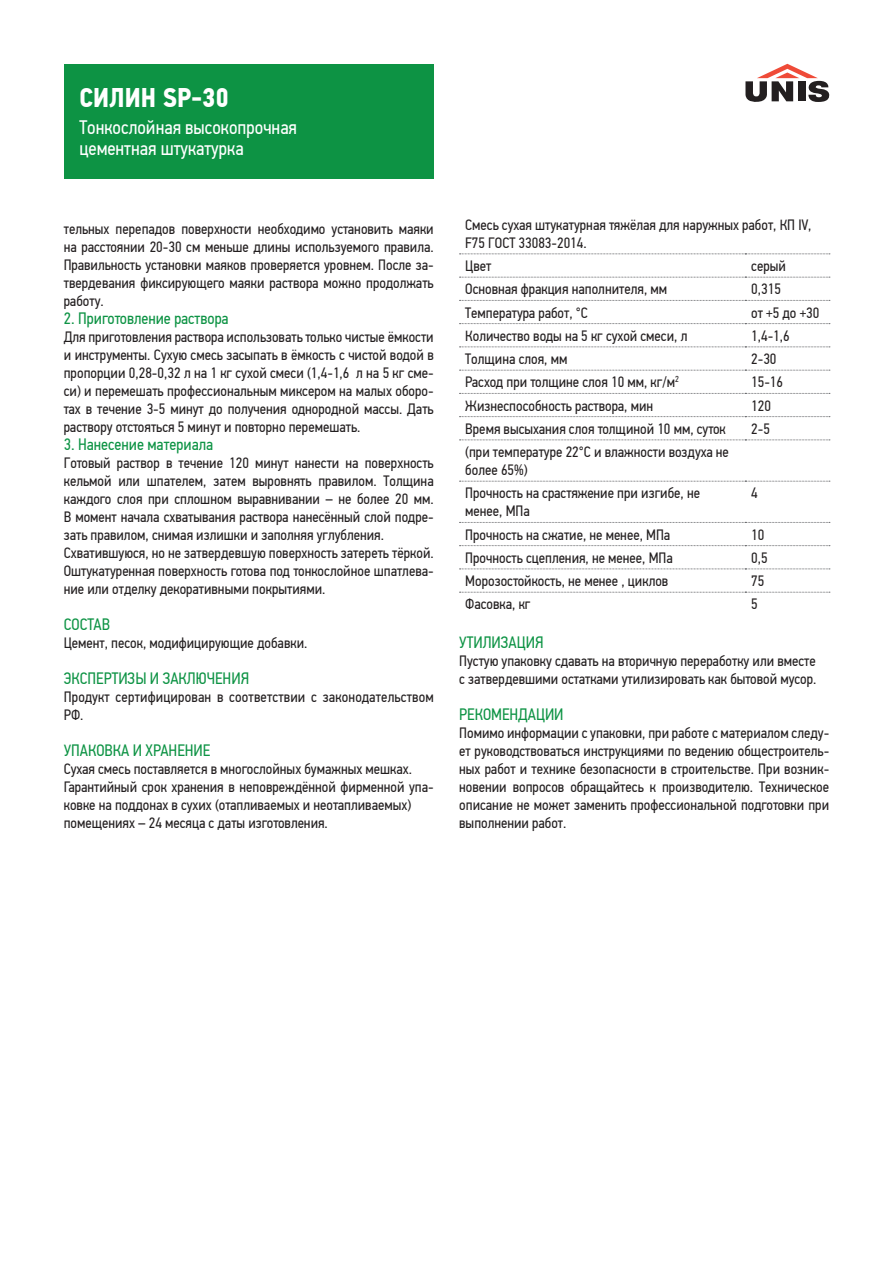
<style>
.page{position:relative;width:893px;height:1263px;background:#fff}
.page>*{position:absolute;margin:0;border:0;box-sizing:border-box;transform-origin:0 0}
.t1{font:700 27px "PF Din Text Cond Pro";color:#fff}
.t2{font:19.5px/21px "PF Din Text Cond Pro";color:#fff}
.t3{font:16.5px "PF Din Text Cond Pro";color:#0d9344}
.t4{font:15px/18px "PF Din Text Cond Pro";color:#231f20}
</style>
<div class="page">
<svg style="left:745px;top:64px;width:84px;height:38px"></svg>
<div style="left:798px;top:81px;width:7px;height:20px;background:#231f20"></div>
<div style="left:64px;top:64px;width:370px;height:115px;background:#0d9344"></div>
<svg style="left:459px;top:254px;width:371px;height:1px"></svg>
<svg style="left:459px;top:277px;width:371px;height:1px"></svg>
<svg style="left:459px;top:300px;width:371px;height:1px"></svg>
<svg style="left:459px;top:323px;width:371px;height:1px"></svg>
<svg style="left:459px;top:347px;width:371px;height:1px"></svg>
<svg style="left:459px;top:370px;width:371px;height:1px"></svg>
<svg style="left:459px;top:393px;width:371px;height:1px"></svg>
<svg style="left:459px;top:416px;width:371px;height:1px"></svg>
<svg style="left:459px;top:440px;width:371px;height:1px"></svg>
<svg style="left:459px;top:481px;width:371px;height:1px"></svg>
<svg style="left:459px;top:522px;width:371px;height:1px"></svg>
<svg style="left:459px;top:545px;width:371px;height:1px"></svg>
<svg style="left:459px;top:569px;width:371px;height:1px"></svg>
<svg style="left:459px;top:592px;width:371px;height:1px"></svg>
<h1 class="t1" style="left:79px;top:82px;width:151px">СИЛИН SP-30</h1>
<h2 class="t2" style="left:79px;top:117px;width:219px">Тонкослойная высокопрочная цементная штукатурка</h2>
<p class="t4" style="left:64px;top:220px;width:371px;text-align:justify">тельных перепадов поверхности необходимо установить маяки на расстоянии 20-30 см меньше длины используемого правила.<br>Правильность установки маяков проверяется уровнем. После за&shy;твердевания фиксирующего маяки раствора можно продолжать работу.</p>
<p class="t3" style="left:64px;top:309px;width:166px">2. Приготовление раствора</p>
<p class="t4" style="left:64px;top:328px;width:371px;text-align:justify">Для приготовления раствора использовать только чистые ёмкости и инструменты. Сухую смесь засыпать в ёмкость с чистой водой в пропорции 0,28-0,32 л на 1 кг сухой смеси (1,4-1,6 л на 5 кг сме&shy;си) и перемешать профессиональным миксером на малых оборо&shy;тах в течение 3-5 минут до получения однородной массы. Дать раствору отстояться 5 минут и повторно перемешать.</p>
<p class="t3" style="left:64px;top:435px;width:151px">3. Нанесение материала</p>
<p class="t4" style="left:64px;top:454px;width:371px">Готовый раствор в течение 120 минут нанести на поверхность кельмой или шпателем, затем выровнять правилом. Толщина каждого слоя при сплошном выравнивании – не более 20 мм.<br>В момент начала схватывания раствора нанесённый слой подре&shy;зать правилом, снимая излишки и заполняя углубления.<br>Cхватившуюся, но не затвердевшую поверхность затереть тёркой.<br>Оштукатуренная поверхность готова под тонкослойное шпатлева&shy;ние или отделку декоративными покрытиями.</p>
<p class="t3" style="left:64px;top:615px;width:48px">СОСТАВ</p>
<p class="t4" style="left:64px;top:634px;width:245px">Цемент, песок, модифицирующие добавки.</p>
<p class="t3" style="left:64px;top:669px;width:187px">ЭКСПЕРТИЗЫ И ЗАКЛЮЧЕНИЯ</p>
<p class="t4" style="left:64px;top:688px;width:371px">Продукт сертифицирован в соответствии с законодательством<br>РФ.</p>
<p class="t3" style="left:64px;top:741px;width:148px">УПАКОВКА И ХРАНЕНИЕ</p>
<p class="t4" style="left:64px;top:760px;width:371px">Сухая смесь поставляется в многослойных бумажных мешках.<br>Гарантийный срок хранения в неповреждённой фирменной упа&shy;ковке на поддонах в сухих (отапливаемых и неотапливаемых) помещениях – 24 месяца с даты изготовления.</p>
<p class="t4" style="left:465px;top:216px;width:348px">Смесь сухая штукатурная тяжёлая для наружных работ, КП IV,<br>F75 ГОСТ 33083-2014.</p>
<p class="t4" style="left:465px;top:257px;width:28px">Цвет</p>
<p class="t4" style="left:751px;top:257px;width:36px">серый</p>
<p class="t4" style="left:465px;top:280px;width:203px">Основная фракция наполнителя, мм</p>
<p class="t4" style="left:751px;top:280px;width:31px">0,315</p>
<p class="t4" style="left:465px;top:303px;width:124px">Температура работ, °С</p>
<p class="t4" style="left:751px;top:303px;width:70px">от +5 до +30</p>
<p class="t4" style="left:465px;top:327px;width:224px">Количество воды на 5 кг сухой смеси, л</p>
<p class="t4" style="left:751px;top:327px;width:40px">1,4-1,6</p>
<p class="t4" style="left:465px;top:350px;width:104px">Толщина слоя, мм</p>
<p class="t4" style="left:751px;top:350px;width:27px">2-30</p>
<p class="t4" style="left:465px;top:373px;width:215px">Расход при толщине слоя 10 мм, кг/м<sup>2</sup></p>
<p class="t4" style="left:751px;top:373px;width:33px">15-16</p>
<p class="t4" style="left:465px;top:396px;width:190px">Жизнеспособность раствора, мин</p>
<p class="t4" style="left:751px;top:396px;width:21px">120</p>
<p class="t4" style="left:465px;top:420px;width:262px">Время высыхания слоя толщиной 10 мм, суток</p>
<p class="t4" style="left:751px;top:420px;width:20px">2-5</p>
<p class="t4" style="left:465px;top:443px;width:265px">(при температуре 22°С и влажности воздуха не более 65%)</p>
<p class="t4" style="left:465px;top:484px;width:236px">Прочность на срастяжение при изгибе, не менее, МПа</p>
<p class="t4" style="left:751px;top:484px;width:8px">4</p>
<p class="t4" style="left:465px;top:525px;width:207px">Прочность на сжатие, не менее, МПа</p>
<p class="t4" style="left:751px;top:525px;width:15px">10</p>
<p class="t4" style="left:465px;top:549px;width:209px">Прочность сцепления, не менее, МПа</p>
<p class="t4" style="left:751px;top:549px;width:18px">0,5</p>
<p class="t4" style="left:465px;top:572px;width:205px">Морозостойкость, не менее , циклов</p>
<p class="t4" style="left:751px;top:572px;width:15px">75</p>
<p class="t4" style="left:465px;top:595px;width:67px">Фасовка, кг</p>
<p class="t4" style="left:751px;top:595px;width:8px">5</p>
<p class="t3" style="left:459px;top:633px;width:86px">УТИЛИЗАЦИЯ</p>
<p class="t4" style="left:459px;top:652px;width:359px">Пустую упаковку сдавать на вторичную переработку или вместе с затвердевшими остатками утилизировать как бытовой мусор.</p>
<p class="t3" style="left:459px;top:705px;width:106px">РЕКОМЕНДАЦИИ</p>
<p class="t4" style="left:459px;top:724px;width:371px;text-align:justify">Помимо информации с упаковки, при работе с материалом следу&shy;ет руководствоваться инструкциями по ведению общестроитель&shy;ных работ и технике безопасности в строительстве. При возник&shy;новении вопросов обращайтесь к производителю. Техническое описание не может заменить профессиональной подготовки при выполнении работ.</p>
</div>
